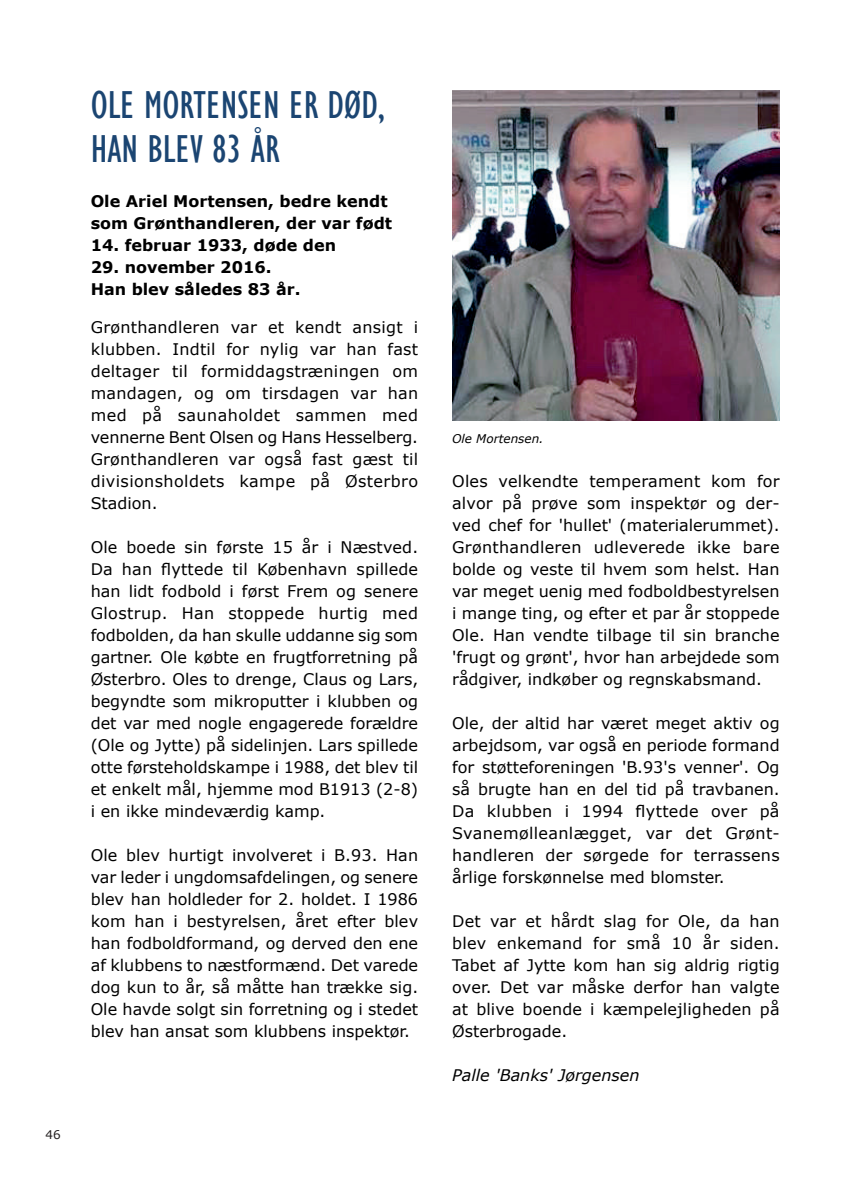
<style>
.page{position:relative;width:842px;height:1191px;background:#fff}
.page>*{position:absolute;margin:0;border:0;box-sizing:border-box;transform-origin:0 0}
.t1{font:condensed 40px/44px "Gill Sans";color:#1b4572}
.t2{font:16px/22px "Verdana";color:#000;text-align:justify}
.t3{font:700 16px/22px "Verdana";color:#000}
.t4{font:italic 16px "Verdana";color:#000}
.t5{font:italic 12px "Verdana";color:#000}
.t6{font:12px "Verdana";color:#231f20}
</style>
<div class="page">
<img style="left:452px;top:91px;width:328px;height:330px">
<h1 class="t1" style="left:91px;top:83px;width:296px">OLE MORTENSEN ER DØD,<br>HAN BLEV 83 ÅR</h1>
<p class="t3" style="left:91px;top:190px;width:303px">Ole Ariel Mortensen, bedre kendt som Grønthandleren, der var født</p>
<p class="t3" style="left:91px;top:234px;width:247px">14. februar 1933, døde den</p>
<p class="t3" style="left:91px;top:256px;width:211px">29. november 2016.<br>Han blev således 83 år.</p>
<p class="t2" style="left:91px;top:316px;width:329px">Grønthandleren var et kendt ansigt i klubben. Indtil for nylig var han fast deltager til formiddagstræningen om mandagen, og om tirsdagen var han med på saunaholdet sammen med vennerne Bent Olsen og Hans Hesselberg.<br>Grønthandleren var også fast gæst til divisionsholdets kampe på Østerbro Stadion.</p>
<p class="t2" style="left:91px;top:536px;width:329px">Ole boede sin første 15 år i Næstved.<br>Da han flyttede til København spillede han lidt fodbold i først Frem og senere Glostrup. Han stoppede hurtig med fodbolden, da han skulle uddanne sig som gartner. Ole købte en frugtforretning på Østerbro. Oles to drenge, Claus og Lars, begyndte som mikroputter i klubben og det var med nogle engagerede forældre (Ole og Jytte) på sidelinjen. Lars spillede otte førsteholdskampe i 1988, det blev til et enkelt mål, hjemme mod B1913 (2-8) i en ikke mindeværdig kamp.</p>
<p class="t2" style="left:91px;top:844px;width:329px">Ole blev hurtigt involveret i B.93. Han var leder i ungdomsafdelingen, og senere blev han holdleder for 2. holdet. I 1986 kom han i bestyrelsen, året efter blev han fodboldformand, og derved den ene af klubbens to næstformænd. Det varede dog kun to år, så måtte han trække sig.<br>Ole havde solgt sin forretning og i stedet blev han ansat som klubbens inspektør.</p>
<p class="t6" style="left:46px;top:1126px;width:17px">46</p>
<p class="t5" style="left:452px;top:430px;width:93px">Ole Mortensen.</p>
<p class="t2" style="left:452px;top:470px;width:329px">Oles velkendte temperament kom for alvor på prøve som inspektør og der&shy;ved chef for 'hullet' (materialerummet).<br>Grønthandleren udleverede ikke bare bolde og veste til hvem som helst. Han var meget uenig med fodboldbestyrelsen i mange ting, og efter et par år stoppede Ole. Han vendte tilbage til sin branche 'frugt og grønt', hvor han arbejdede som rådgiver, indkøber og regnskabsmand.</p>
<p class="t2" style="left:452px;top:712px;width:329px">Ole, der altid har været meget aktiv og arbejdsom, var også en periode formand for støtteforeningen 'B.93's venner'. Og så brugte han en del tid på travbanen.<br>Da klubben i 1994 flyttede over på Svanemølleanlægget, var det Grønt&shy;handleren der sørgede for terrassens årlige forskønnelse med blomster.</p>
<p class="t2" style="left:452px;top:910px;width:329px">Det var et hårdt slag for Ole, da han blev enkemand for små 10 år siden.<br>Tabet af Jytte kom han sig aldrig rigtig over. Det var måske derfor han valgte at blive boende i kæmpelejligheden på Østerbrogade.</p>
<p class="t4" style="left:452px;top:1064px;width:189px">Palle 'Banks' Jørgensen</p>
</div>
